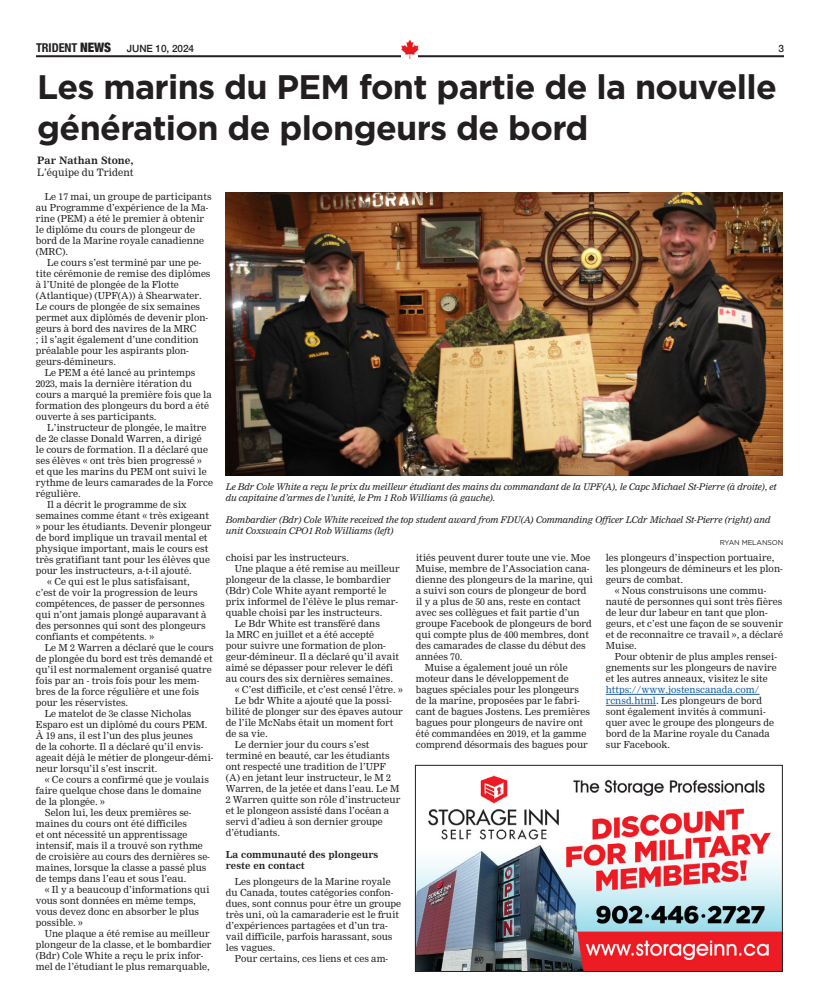
<style>
.page{position:relative;width:820px;height:1008px;background:#fff}
.page>*{position:absolute;margin:0;border:0;box-sizing:border-box;transform-origin:0 0}
.Headlines{font:700 34px/40.8px "Gotham";letter-spacing:-.02em;color:#231f20}
.Headlines-2{font:10px/12px "Nimrod";color:#231f20}
.t1{font:500 10px "Helvetica Neue";letter-spacing:-.005em;color:#231f20}
.Body_Text{font:9.5px/11px "Nimrod";color:#231f20}
.Body_Text-2{font:700 9.5px/11px "Nimrod";color:#231f20}
.Cutline{font:italic 9px/11px "Nimrod";letter-spacing:-.01em;color:#231f20}
.Cutline_credit{font:7px "Gotham";letter-spacing:-.01em;color:#231f20}
.s1{font-family:"Helvetica Neue LT Std";font-weight:700;font-stretch:condensed;font-size:12.2px}
.s2{font-weight:900;font-stretch:condensed;font-size:13px}
.s3{font-weight:700}
.s4{color:#175d9e}
</style>
<div class="page">
<hr style="left:36px;top:55px;width:747px;height:2px;background:#231f20">
<img style="left:399px;top:39px;width:22px;height:20px">
<hr style="left:605px;top:694px;width:154px;height:1px;background:#175d9e">
<hr style="left:605px;top:705px;width:51px;height:1px;background:#175d9e">
<img style="left:226px;top:193px;width:556px;height:282px">
<img style="left:417px;top:775px;width:363px;height:195px">
<div style="left:415px;top:765px;width:367px;height:207px;border:1px solid #231f20"></div>
<p class="t1" style="left:36px;top:40px;width:160px"><span class="s1">TRIDENT</span> <span class="s2">NEWS</span> JUNE 10, 2024</p>
<p class="t1" style="left:778px;top:41px;width:7px">3</p>
<p class="Headlines" style="left:37px;top:67px;width:741px">Les marins du PEM font partie de la nouvelle génération de plongeurs de bord</p>
<p class="Headlines-2" style="left:37px;top:154px;width:98px"><span class="s3">Par Nathan Stone,<br></span>L’équipe du Trident</p>
<p class="Body_Text" style="left:36px;top:191px;width:177px;text-indent:9px">Le 17 mai, un groupe de participants au Programme d’expérience de la Ma&shy;rine (PEM) a été le premier à obtenir le diplôme du cours de plongeur de bord de la Marine royale canadienne (MRC).</p>
<p class="Body_Text" style="left:36px;top:257px;width:176px;text-indent:11px">Le cours s’est terminé par une pe&shy;tite cérémonie de remise des diplômes à l’Unité de plongée de la Flotte (Atlantique) (UPF(A)) à Shearwater.<br>Le cours de plongée de six semaines permet aux diplômés de devenir plon&shy;geurs à bord des navires de la MRC<br>; il s’agit également d’une condition préalable pour les aspirants plon&shy;geurs-démineurs.</p>
<p class="Body_Text" style="left:36px;top:367px;width:177px;text-indent:9px">Le PEM a été lancé au printemps 2023, mais la dernière itération du cours a marqué la première fois que la formation des plongeurs du bord a été ouverte à ses participants.</p>
<p class="Body_Text" style="left:36px;top:422px;width:178px;text-indent:11px">L’instructeur de plongée, le maître de 2e classe Donald Warren, a dirigé<br>le cours de formation. Il a déclaré que ses élèves « ont très bien progressé »<br>et que les marins du PEM ont suivi le rythme de leurs camarades de la Force régulière.</p>
<p class="Body_Text" style="left:36px;top:499px;width:177px;text-indent:11px">Il a décrit le programme de six semaines comme étant « très exigeant » pour les étudiants. Devenir plongeur de bord implique un travail mental et physique important, mais le cours est très gratifiant tant pour les élèves que pour les instructeurs, a-t-il ajouté.</p>
<p class="Body_Text" style="left:36px;top:576px;width:172px;text-indent:11px">« Ce qui est le plus satisfaisant, c’est de voir la progression de leurs compétences, de passer de personnes qui n’ont jamais plongé auparavant à des personnes qui sont des plongeurs confiants et compétents. »</p>
<p class="Body_Text" style="left:36px;top:642px;width:179px;text-indent:9px">Le M 2 Warren a déclaré que le cours de plongée du bord est très demandé et qu’il est normalement organisé quatre fois par an - trois fois pour les mem&shy;bres de la force régulière et une fois pour les réservistes.</p>
<p class="Body_Text" style="left:36px;top:708px;width:179px;text-indent:9px">Le matelot de 3e classe Nicholas Esparo est un diplômé du cours PEM.<br>À 19 ans, il est l’un des plus jeunes<br>de la cohorte. Il a déclaré qu’il envis&shy;ageait déjà le métier de plongeur-démi&shy;neur lorsqu’il s’est inscrit.</p>
<p class="Body_Text" style="left:36px;top:774px;width:175px;text-indent:9px">« Ce cours a confirmé que je voulais faire quelque chose dans le domaine de la plongée. »</p>
<p class="Body_Text" style="left:36px;top:807px;width:176px;text-indent:9px">Selon lui, les deux premières se&shy;maines du cours ont été difficiles<br>et ont nécessité un apprentissage intensif, mais il a trouvé son rythme de croisière au cours des dernières se&shy;maines, lorsque la classe a passé plus de temps dans l’eau et sous l’eau.</p>
<p class="Body_Text" style="left:36px;top:884px;width:175px;text-indent:9px">« Il y a beaucoup d’informations qui vous sont données en même temps, vous devez donc en absorber le plus possible. »</p>
<p class="Body_Text" style="left:36px;top:928px;width:177px;text-indent:9px">Une plaque a été remise au meilleur plongeur de la classe, et le bombardier (Bdr) Cole White a reçu le prix infor&shy;mel de l’étudiant le plus remarquable,</p>
<p class="Cutline" style="left:226px;top:481px;width:552px">Le Bdr Cole White a reçu le prix du meilleur étudiant des mains du commandant de la UPF(A), le Capc Michael St-Pierre (à droite), et du capitaine d’armes de l’unité, le Pm 1 Rob Williams (à gauche).</p>
<p class="Cutline" style="left:226px;top:514px;width:546px">Bombardier (Bdr) Cole White received the top student award from FDU(A) Commanding Officer LCdr Michael St-Pierre (right) and unit Coxswain CPO1 Rob Williams (left)</p>
<p class="Cutline_credit" style="left:719px;top:538px;width:65px">RYAN MELANSON</p>
<p class="Body_Text" style="left:416px;top:553px;width:178px">itiés peuvent durer toute une vie. Moe Muise, membre de l’Association cana&shy;dienne des plongeurs de la marine, qui a suivi son cours de plongeur de bord il y a plus de 50 ans, reste en contact avec ses collègues et fait partie d’un groupe Facebook de plongeurs de bord qui compte plus de 400 membres, dont des camarades de classe du début des années 70.</p>
<p class="Body_Text" style="left:416px;top:663px;width:176px;text-indent:9px">Muise a également joué un rôle moteur dans le développement de bagues spéciales pour les plongeurs de la marine, proposées par le fabri&shy;cant de bagues Jostens. Les premières bagues pour plongeurs de navire ont été commandées en 2019, et la gamme comprend désormais des bagues pour</p>
<p class="Body_Text" style="left:226px;top:553px;width:125px">choisi par les instructeurs.</p>
<p class="Body_Text" style="left:226px;top:564px;width:175px;text-indent:9px">Une plaque a été remise au meilleur plongeur de la classe, le bombardier (Bdr) Cole White ayant remporté le prix informel de l’élève le plus remar&shy;quable choisi par les instructeurs.</p>
<p class="Body_Text" style="left:226px;top:619px;width:175px;text-indent:9px">Le Bdr White est transféré dans<br>la MRC en juillet et a été accepté<br>pour suivre une formation de plon&shy;geur-démineur. Il a déclaré qu’il avait aimé se dépasser pour relever le défi au cours des six dernières semaines.</p>
<p class="Body_Text" style="left:235px;top:685px;width:170px">« C’est difficile, et c’est censé l’être. »</p>
<p class="Body_Text" style="left:226px;top:696px;width:178px;text-indent:9px">Le bdr White a ajouté que la possi&shy;bilité de plonger sur des épaves autour de l’île McNabs était un moment fort de sa vie.</p>
<p class="Body_Text" style="left:226px;top:740px;width:176px;text-indent:9px">Le dernier jour du cours s’est terminé en beauté, car les étudiants ont respecté une tradition de l’UPF (A) en jetant leur instructeur, le M 2<br>Warren, de la jetée et dans l’eau. Le M 2 Warren quitte son rôle d’instructeur et le plongeon assisté dans l’océan a servi d’adieu à son dernier groupe d’étudiants.</p>
<p class="Body_Text-2" style="left:226px;top:849px;width:154px">La communauté des plongeurs reste en contact</p>
<p class="Body_Text" style="left:226px;top:876px;width:177px;text-indent:9px">Les plongeurs de la Marine royale du Canada, toutes catégories confon&shy;dues, sont connus pour être un groupe très uni, où la camaraderie est le fruit d’expériences partagées et d’un tra&shy;vail difficile, parfois harassant, sous les vagues.</p>
<p class="Body_Text" style="left:235px;top:953px;width:155px">Pour certains, ces liens et ces am-</p>
<p class="Body_Text" style="left:605px;top:553px;width:178px">les plongeurs d’inspection portuaire, les plongeurs de démineurs et les plon&shy;geurs de combat.</p>
<p class="Body_Text" style="left:605px;top:586px;width:179px;text-indent:9px">« Nous construisons une commu&shy;nauté de personnes qui sont très fières de leur dur labeur en tant que plon&shy;geurs, et c’est une façon de se souvenir et de reconnaître ce travail », a déclaré<br>Muise.</p>
<p class="Body_Text" style="left:605px;top:652px;width:173px;text-indent:9px">Pour obtenir de plus amples rensei&shy;gnements sur les plongeurs de navire et les autres anneaux, visitez le site <span class="s4">https://www.jostenscanada.com/ rcnsd.html</span>. Les plongeurs de bord sont également invités à communi&shy;quer avec le groupe des plongeurs de bord de la Marine royale du Canada sur Facebook.</p>
</div>
